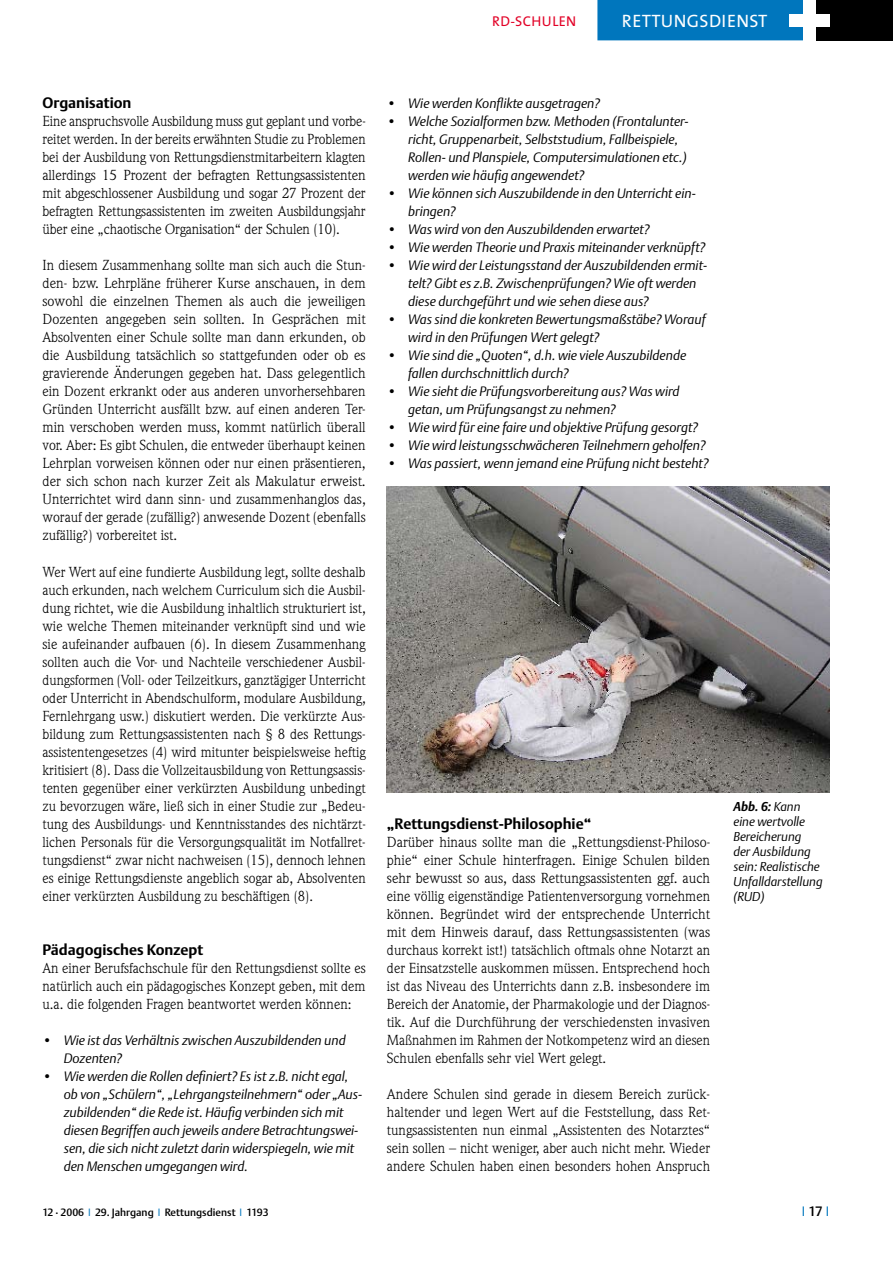
<style>
.page{position:relative;width:893px;height:1263px;background:#fff}
.page>*{position:absolute;margin:0;border:0;box-sizing:border-box;transform-origin:0 0}
.t1{font:18px "The Sans Caps";letter-spacing:.02em;color:#fff}
.t2{font:700 15px "DTL Argo T";color:#000}
.t3{font:14.25px/18px "Weidemann";color:#000;text-align:justify}
.t4{font:14.25px "The Sans";letter-spacing:.03em;color:#e20026}
.t5{font:italic 13.5px/18px "DTL Argo T Light";color:#000}
.t6{font:13.5px "DTL Argo T Light";color:#0076bd}
.t7{font:italic 12.75px/15px "DTL Argo T Light";color:#000}
.t8{font:italic 12.75px "DTL Argo T Bold";color:#000}
.t9{font:10.5px "DTL Argo T Medium";color:#000}
.s1{font-family:"DTL Argo T Light"}
.s2{font-family:"DTL Argo T Light";color:#0076bd}
.s3{font-family:"DTL Argo T Medium";color:#000}
</style>
<div class="page">
<div style="left:808px;top:0;width:85px;height:40px;background:#000"></div>
<div style="left:597px;top:0;width:206px;height:40px;background:#0076bd"></div>
<div style="left:803px;top:0;width:12px;height:40px;background:#fff"></div>
<div style="left:789px;top:14px;width:40px;height:13px;background:#fff"></div>
<img style="left:387px;top:486px;width:442px;height:306px">
<p class="t4" style="left:492px;top:10px;width:85px">RD-SCHULEN</p>
<p class="t1" style="left:622px;top:6px;width:147px">RETTUNGSDIENST</p>
<p class="t2" style="left:43px;top:94px;width:90px">Organisation</p>
<p class="t3" style="left:43px;top:112px;width:325px">Eine anspruchsvolle Ausbildung muss gut geplant und vorbe&shy;reitet werden. In der bereits erwähnten Studie zu Problemen bei der Ausbildung von Rettungsdienstmitarbeitern klagten allerdings 15 Prozent der befragten Rettungsassistenten mit abgeschlossener Ausbildung und sogar 27 Prozent der befragten Rettungsassistenten im zweiten Ausbildungsjahr über eine „chaotische Organisation“ der Schulen (10).</p>
<p class="t3" style="left:43px;top:256px;width:325px">In diesem Zusammenhang sollte man sich auch die Stun&shy;den- bzw. Lehrpläne früherer Kurse anschauen, in dem sowohl die einzelnen Themen als auch die jeweiligen Dozenten angegeben sein sollten. In Gesprächen mit Absolventen einer Schule sollte man dann erkunden, ob die Ausbildung tatsächlich so stattgefunden oder ob es gravierende Änderungen gegeben hat. Dass gelegentlich ein Dozent erkrankt oder aus anderen unvorhersehbaren Gründen Unterricht ausfällt bzw. auf einen anderen Ter&shy;min verschoben werden muss, kommt natürlich überall vor. Aber: Es gibt Schulen, die entweder überhaupt keinen Lehrplan vorweisen können oder nur einen präsentieren, der sich schon nach kurzer Zeit als Makulatur erweist.<br>Unterrichtet wird dann sinn- und zusammenhanglos das, worauf der gerade (zufällig?) anwesende Dozent (ebenfalls zufällig?) vorbereitet ist.</p>
<p class="t3" style="left:43px;top:562px;width:325px">Wer Wert auf eine fundierte Ausbildung legt, sollte deshalb auch erkunden, nach welchem Curriculum sich die Ausbil&shy;dung richtet, wie die Ausbildung inhaltlich strukturiert ist, wie welche Themen miteinander verknüpft sind und wie sie aufeinander aufbauen (6). In diesem Zusammenhang sollten auch die Vor- und Nachteile verschiedener Ausbil&shy;dungsformen (Voll- oder Teilzeitkurs, ganztägiger Unterricht oder Unterricht in Abendschulform, modulare Ausbildung, Fernlehrgang usw.) diskutiert werden. Die verkürzte Aus&shy;bildung zum Rettungsassistenten nach § 8 des Rettungs&shy;assistentengesetzes (4) wird mitunter beispielsweise heftig kritisiert (8). Dass die Vollzeitausbildung von Rettungsassis&shy;tenten gegenüber einer verkürzten Ausbildung unbedingt zu bevorzugen wäre, ließ sich in einer Studie zur „Bedeu&shy;tung des Ausbildungs- und Kenntnisstandes des nichtärzt&shy;lichen Personals für die Versorgungsqualität im Notfallret&shy;tungsdienst“ zwar nicht nachweisen (15), dennoch lehnen es einige Rettungsdienste angeblich sogar ab, Absolventen einer verkürzten Ausbildung zu beschäftigen (8).</p>
<p class="t2" style="left:43px;top:940px;width:162px">Pädagogisches Konzept</p>
<p class="t3" style="left:43px;top:958px;width:325px">An einer Berufsfachschule für den Rettungsdienst sollte es natürlich auch ein pädagogisches Konzept geben, mit dem u.a. die folgenden Fragen beantwortet werden können:</p>
<p class="t5" style="left:64px;top:1031px;width:284px;text-indent:-21px">• Wie ist das Verhältnis zwischen Auszubildenden und<br>Dozenten?</p>
<p class="t5" style="left:64px;top:1067px;width:300px;text-indent:-21px">• Wie werden die Rollen definiert? Es ist z.B. nicht egal, ob von „Schülern“, „Lehrgangsteilnehmern“ oder „Aus&shy;zubildenden“ die Rede ist. Häufig verbinden sich mit diesen Begriffen auch jeweils andere Betrachtungswei&shy;sen, die sich nicht zuletzt darin widerspiegeln, wie mit den Menschen umgegangen wird.</p>
<p class="t5" style="left:387px;top:95px;width:215px">• Wie werden Konflikte ausgetragen?</p>
<p class="t5" style="left:408px;top:112px;width:282px;text-indent:-21px">• Welche Sozialformen bzw. Methoden (Frontalunter&shy;richt, Gruppenarbeit, Selbststudium, Fallbeispiele, Rollen- und Planspiele, Computersimulationen etc.) werden wie häufig angewendet?</p>
<p class="t5" style="left:408px;top:184px;width:289px;text-indent:-21px">• Wie können sich Auszubildende in den Unterricht ein&shy;bringen?</p>
<p class="t5" style="left:387px;top:220px;width:264px">• Was wird von den Auszubildenden erwartet?</p>
<p class="t5" style="left:387px;top:238px;width:320px">• Wie werden Theorie und Praxis miteinander verknüpft?</p>
<p class="t5" style="left:408px;top:256px;width:300px;text-indent:-21px">• Wie wird der Leistungsstand der Auszubildenden ermit&shy;telt? Gibt es z.B. Zwischenprüfungen? Wie oft werden diese durchgeführt und wie sehen diese aus?</p>
<p class="t5" style="left:408px;top:310px;width:299px;text-indent:-21px">• Was sind die konkreten Bewertungsmaßstäbe? Worauf wird in den Prüfungen Wert gelegt?</p>
<p class="t5" style="left:408px;top:346px;width:279px;text-indent:-21px">• Wie sind die „Quoten“, d.h. wie viele Auszubildende fallen durchschnittlich durch?</p>
<p class="t5" style="left:408px;top:382px;width:273px;text-indent:-21px">• Wie sieht die Prüfungsvorbereitung aus? Was wird getan, um Prüfungsangst zu nehmen?</p>
<p class="t5" style="left:387px;top:418px;width:313px">• Wie wird für eine faire und objektive Prüfung gesorgt?</p>
<p class="t5" style="left:387px;top:436px;width:320px">• Wie wird leistungsschwächeren Teilnehmern geholfen?</p>
<p class="t5" style="left:387px;top:454px;width:323px">• Was passiert, wenn jemand eine Prüfung nicht besteht?</p>
<p class="t2" style="left:387px;top:814px;width:206px">„Rettungsdienst-Philosophie“</p>
<p class="t3" style="left:387px;top:832px;width:325px">Darüber hinaus sollte man die „Rettungsdienst-Philoso&shy;phie“ einer Schule hinterfragen. Einige Schulen bilden sehr bewusst so aus, dass Rettungsassistenten ggf. auch eine völlig eigenständige Patientenversorgung vornehmen können. Begründet wird der entsprechende Unterricht mit dem Hinweis darauf, dass Rettungsassistenten (was durchaus korrekt ist!) tatsächlich oftmals ohne Notarzt an der Einsatzstelle auskommen müssen. Entsprechend hoch ist das Niveau des Unterrichts dann z.B. insbesondere im Bereich der Anatomie, der Pharmakologie und der Diagnos&shy;tik. Auf die Durchführung der verschiedensten invasiven Maßnahmen im Rahmen der Notkompetenz wird an diesen Schulen ebenfalls sehr viel Wert gelegt.</p>
<p class="t3" style="left:387px;top:1084px;width:325px">Andere Schulen sind gerade in diesem Bereich zurück&shy;haltender und legen Wert auf die Feststellung, dass Ret&shy;tungsassistenten nun einmal „Assistenten des Notarztes“ sein sollen – nicht weniger, aber auch nicht mehr. Wieder andere Schulen haben einen besonders hohen Anspruch</p>
<p class="t8" style="left:733px;top:799px;width:69px">Abb. 6: <span class="s1">Kann</span></p>
<p class="t7" style="left:733px;top:814px;width:91px">eine wertvolle<br>Bereicherung<br>der Ausbildung sein: Realistische<br>Unfalldarstellung (RUD)</p>
<p class="t9" style="left:43px;top:1206px;width:228px">12 · 2006 <span class="s2">I</span> 29. Jahrgang <span class="s2">I</span> Rettungsdienst <span class="s2">I</span> 1193</p>
<p class="t6" style="left:802px;top:1203px;width:29px">I <span class="s3">17</span> I</p>
</div>
